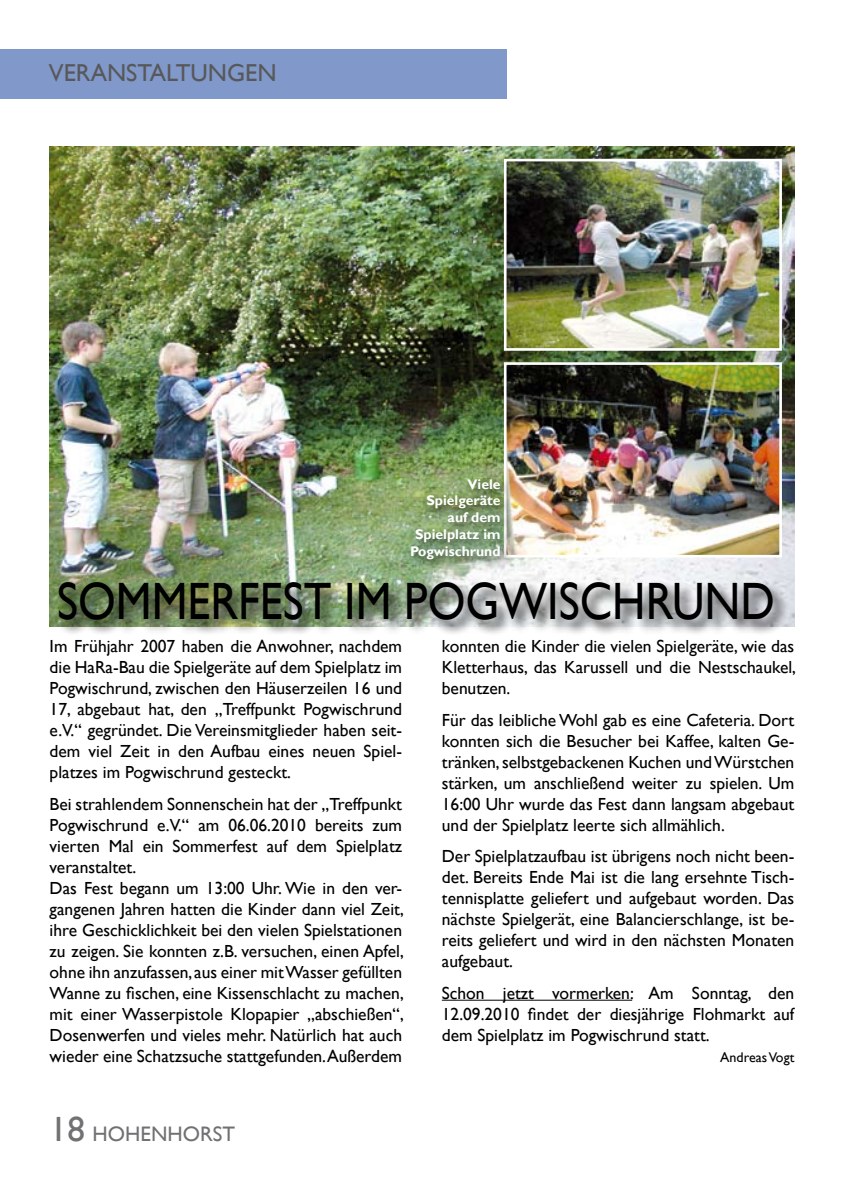
<style>
.page{position:relative;width:844px;height:1191px;background:#fff}
.page>*{position:absolute;margin:0;border:0;box-sizing:border-box;transform-origin:0 0}
.t1{font:52.5px "Gill Sans";color:#000;scale:.87 1}
.t2{font:24.5px "Gill Sans";color:#58585a}
.t3{font:21px "Gill Sans";color:#707173}
.t4{font:17.5px/21px "Gill Sans";color:#000;text-align:justify}
.t5{font:700 14px/16.8px "Gill Sans";color:#fff;text-align:right}
.t6{font:14px "Gill Sans";color:#000}
.s1{font-size:35px}
</style>
<div class="page">
<div style="left:0;top:50px;width:506px;height:49px;background:#8099ca"></div>
<img style="left:50px;top:146px;width:744px;height:480px">
<hr style="left:441px;top:999px;width:191px;height:1px;background:#000">
<img style="left:508px;top:366px;width:269px;height:187px">
<div style="left:504px;top:362px;width:277px;height:195px;border:3px solid #fff"></div>
<div style="left:56px;top:580px;width:732px;height:56px;background:#000;opacity:.75"></div>
<img style="left:508px;top:163px;width:269px;height:184px">
<div style="left:504px;top:159px;width:277px;height:192px;border:3px solid #fff"></div>
<div style="left:404px;top:473px;width:108px;height:98px;background:#000;opacity:.75"></div>
<h2 class="t2" style="left:49px;top:59px;width:229px">VERANSTALTUNGEN</h2>
<p class="t5" style="left:410px;top:476px;width:92px">Viele<br>Spielgeräte auf dem<br>Spielplatz im<br>Pogwischrund</p>
<h1 class="t1" style="left:57px;top:571px;width:826px">SOMMERFEST IM POGWISCHRUND</h1>
<p class="t4" style="left:50px;top:636px;width:354px">Im Frühjahr 2007 haben die Anwohner, nachdem die HaRa-Bau die Spielgeräte auf dem Spielplatz im Pogwischrund, zwischen den Häuserzeilen 16 und 17, abgebaut hat, den „Treffpunkt Pogwischrund e.V.“ gegründet. Die Vereinsmitglieder haben seit&shy;dem viel Zeit in den Aufbau eines neuen Spiel&shy;platzes im Pogwischrund gesteckt.</p>
<p class="t4" style="left:50px;top:793px;width:355px;text-align:left">Bei strahlendem Sonnenschein hat der „Treffpunkt Pogwischrund e.V.“ am 06.06.2010 bereits zum vierten Mal ein Sommerfest auf dem Spielplatz veranstaltet.<br>Das Fest begann um 13:00 Uhr. Wie in den ver&shy;gangenen Jahren hatten die Kinder dann viel Zeit, ihre Geschicklichkeit bei den vielen Spielstationen zu zeigen. Sie konnten z.B. versuchen, einen Apfel, ohne ihn anzufassen, aus einer mit Wasser gefüllten Wanne zu fischen, eine Kissenschlacht zu machen, mit einer Wasserpistole Klopapier „abschießen“, Dosenwerfen und vieles mehr. Natürlich hat auch wieder eine Schatzsuche stattgefunden.Außerdem</p>
<p class="t3" style="left:50px;top:1121px;width:187px"><span class="s1">18</span> HOHENHORST</p>
<p class="t4" style="left:441px;top:636px;width:355px">konnten die Kinder die vielen Spielgeräte, wie das Kletterhaus, das Karussell und die Nestschaukel, benutzen.</p>
<p class="t4" style="left:441px;top:709px;width:354px">Für das leibliche Wohl gab es eine Cafeteria. Dort konnten sich die Besucher bei Kaffee, kalten Ge&shy;tränken, selbstgebackenen Kuchen und Würstchen stärken, um anschließend weiter zu spielen. Um 16:00 Uhr wurde das Fest dann langsam abgebaut und der Spielplatz leerte sich allmählich.</p>
<p class="t4" style="left:441px;top:846px;width:354px">Der Spielplatzaufbau ist übrigens noch nicht been&shy;det. Bereits Ende Mai ist die lang ersehnte Tisch&shy;tennisplatte geliefert und aufgebaut worden. Das nächste Spielgerät, eine Balancierschlange, ist be&shy;reits geliefert und wird in den nächsten Monaten aufgebaut.</p>
<p class="t4" style="left:441px;top:982px;width:354px">Schon jetzt vormerken: Am Sonntag, den 12.09.2010 findet der diesjährige Flohmarkt auf dem Spielplatz im Pogwischrund statt.</p>
<p class="t6" style="left:720px;top:1049px;width:76px">Andreas Vogt</p>
</div>
